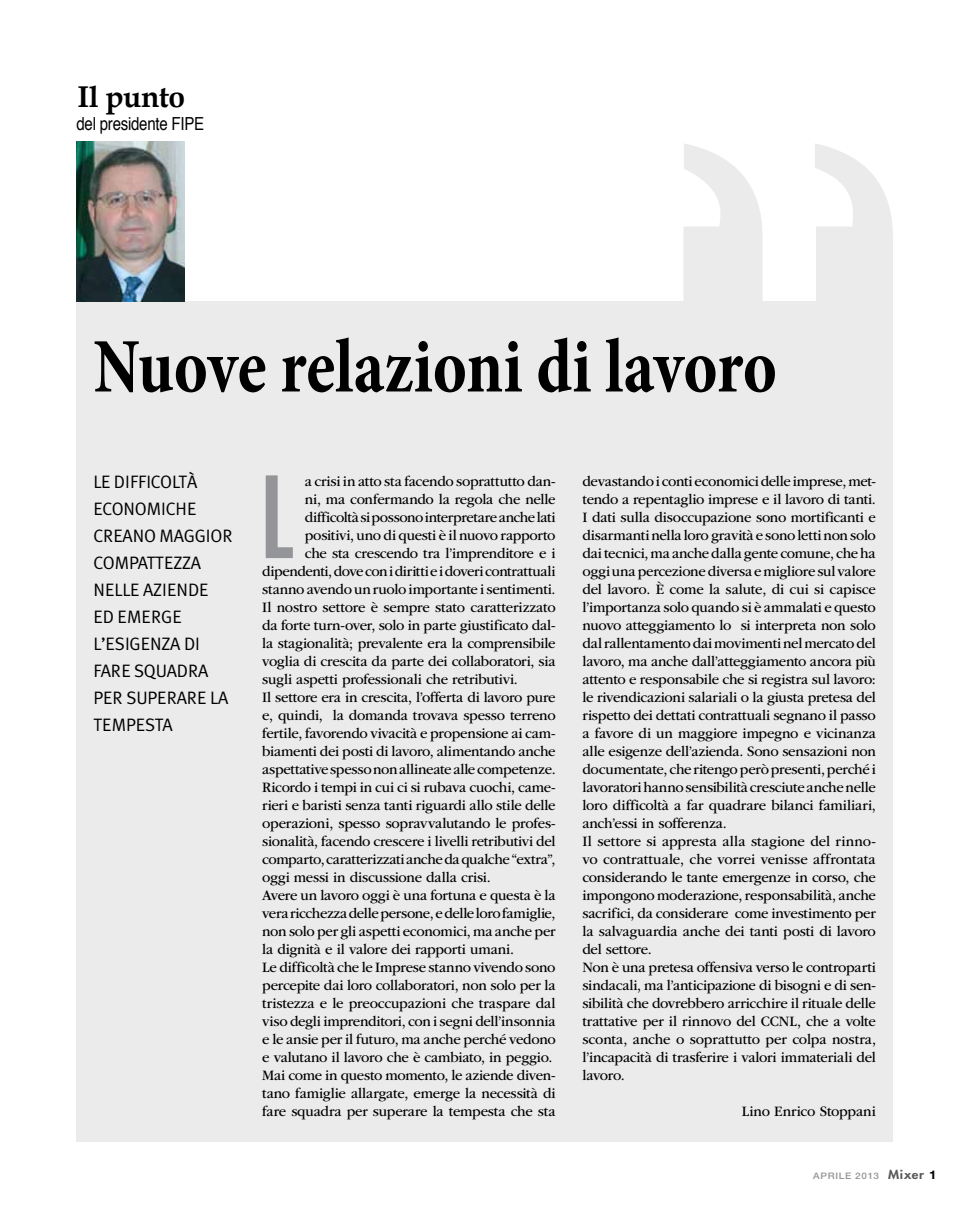
<style>
.page{position:relative;width:978px;height:1212px;background:#fff}
.page>*{position:absolute;margin:0;border:0;box-sizing:border-box;transform-origin:0 0}
.t1{font:900 extra-condensed 116.1px "Helvetica";color:#939598}
.t2{font:700 condensed 78px "Minion Pro";letter-spacing:-.005em;color:#000;scale:.9 1}
.t3{font:700 30px "Book Antiqua";letter-spacing:-.015em;color:#000}
.t4{font:18px/27px "Meta Plus Normal";letter-spacing:-.01em;color:#000}
.t5{font:18px "Helvetica";letter-spacing:-.015em;color:#000;scale:.83 1}
.t6{font:15px/18px "ITC Garamond Std";letter-spacing:-.015em;color:#000}
.t7{font:500 9px "Helvetica Neue";letter-spacing:.07em;color:#939598;scale:1.1 1}
.s1{font-family:"Futura";font-weight:800;font-size:12px;color:#58595b}
.s2{font-weight:700;font-size:12px;color:#000}
</style>
<div class="page">
<div style="left:77px;top:301px;width:816px;height:841px;background:#ebebec"></div>
<img style="left:77px;top:141px;width:108px;height:160px">
<svg style="left:683px;top:144px;width:210px;height:157px"></svg>
<h3 class="t3" style="left:78px;top:79px;width:109px">Il punto</h3>
<p class="t5" style="left:77px;top:110px;width:155px">del presidente fiPE</p>
<h2 class="t2" style="left:94px;top:313px;width:761px">Nuove relazioni di lavoro</h2>
<p class="t4" style="left:94px;top:468px;width:141px">LE DIFFICOLTÀ<br>ECONOMICHE<br>CREANO MAGGIOR<br>COMPATTEZZA<br>NELLE AZIENDE<br>ED EMERGE<br>L’ESIGENZA DI<br>FARE SQUADRA<br>PER SUPERARE LA<br>TEMPESTA</p>
<h1 class="t1" style="left:262px;top:451px;width:33px">L</h1>
<p class="t6" style="left:305px;top:472px;width:252px">a crisi in atto sta facendo soprattutto dan-</p>
<p class="t6" style="left:305px;top:490px;width:252px">ni, ma confermando la regola che nelle</p>
<p class="t6" style="left:305px;top:508px;width:252px">difficoltà si possono interpretare anche lati</p>
<p class="t6" style="left:305px;top:526px;width:252px">positivi, uno di questi è il nuovo rapporto</p>
<p class="t6" style="left:305px;top:544px;width:252px">che sta crescendo tra l’imprenditore e i</p>
<p class="t6" style="left:262px;top:562px;width:295px">dipendenti, dove con i diritti e i doveri contrattuali</p>
<p class="t6" style="left:262px;top:580px;width:295px">stanno avendo un ruolo importante i sentimenti.</p>
<p class="t6" style="left:262px;top:598px;width:295px">Il nostro settore è sempre stato caratterizzato</p>
<p class="t6" style="left:262px;top:616px;width:295px">da forte turn-over, solo in parte giustificato dal-</p>
<p class="t6" style="left:262px;top:634px;width:295px">la stagionalità; prevalente era la comprensibile</p>
<p class="t6" style="left:262px;top:652px;width:295px">voglia di crescita da parte dei collaboratori, sia</p>
<p class="t6" style="left:262px;top:670px;width:257px">sugli aspetti professionali che retributivi.</p>
<p class="t6" style="left:262px;top:688px;width:295px">Il settore era in crescita, l’offerta di lavoro pure</p>
<p class="t6" style="left:262px;top:706px;width:295px">e, quindi, la domanda trovava spesso terreno</p>
<p class="t6" style="left:262px;top:724px;width:295px">fertile, favorendo vivacità e propensione ai cam-</p>
<p class="t6" style="left:262px;top:742px;width:295px">biamenti dei posti di lavoro, alimentando anche</p>
<p class="t6" style="left:262px;top:760px;width:295px">aspettative spesso non allineate alle competenze.</p>
<p class="t6" style="left:262px;top:778px;width:295px">Ricordo i tempi in cui ci si rubava cuochi, came-</p>
<p class="t6" style="left:262px;top:796px;width:295px">rieri e baristi senza tanti riguardi allo stile delle</p>
<p class="t6" style="left:262px;top:814px;width:295px">operazioni, spesso sopravvalutando le profes-</p>
<p class="t6" style="left:262px;top:832px;width:295px">sionalità, facendo crescere i livelli retributivi del</p>
<p class="t6" style="left:262px;top:850px;width:295px">comparto, caratterizzati anche da qualche “extra”,</p>
<p class="t6" style="left:262px;top:868px;width:230px">oggi messi in discussione dalla crisi.</p>
<p class="t6" style="left:262px;top:886px;width:295px">Avere un lavoro oggi è una fortuna e questa è la</p>
<p class="t6" style="left:262px;top:904px;width:295px">vera ricchezza delle persone, e delle loro famiglie,</p>
<p class="t6" style="left:262px;top:922px;width:295px">non solo per gli aspetti economici, ma anche per</p>
<p class="t6" style="left:262px;top:940px;width:253px">la dignità e il valore dei rapporti umani.</p>
<p class="t6" style="left:262px;top:958px;width:295px">Le difficoltà che le Imprese stanno vivendo sono</p>
<p class="t6" style="left:262px;top:976px;width:295px">percepite dai loro collaboratori, non solo per la</p>
<p class="t6" style="left:262px;top:994px;width:295px">tristezza e le preoccupazioni che traspare dal</p>
<p class="t6" style="left:262px;top:1012px;width:295px">viso degli imprenditori, con i segni dell’insonnia</p>
<p class="t6" style="left:262px;top:1030px;width:295px">e le ansie per il futuro, ma anche perché vedono</p>
<p class="t6" style="left:262px;top:1048px;width:292px">e valutano il lavoro che è cambiato, in peggio.</p>
<p class="t6" style="left:262px;top:1066px;width:295px">Mai come in questo momento, le aziende diven-</p>
<p class="t6" style="left:262px;top:1084px;width:295px">tano famiglie allargate, emerge la necessità di</p>
<p class="t6" style="left:262px;top:1102px;width:295px">fare squadra per superare la tempesta che sta</p>
<p class="t6" style="left:582px;top:472px;width:295px">devastando i conti economici delle imprese, met&shy;tendo a repentaglio imprese e il lavoro di tanti.<br>I dati sulla disoccupazione sono mortificanti e disarmanti nella loro gravità e sono letti non solo dai tecnici, ma anche dalla gente comune, che ha oggi una percezione diversa e migliore sul valore del lavoro. è come la salute, di cui si capisce l’importanza solo quando si è ammalati e questo nuovo atteggiamento lo si interpreta non solo dal rallentamento dai movimenti nel mercato del lavoro, ma anche dall’atteggiamento ancora più attento e responsabile che si registra sul lavoro: le rivendicazioni salariali o la giusta pretesa del rispetto dei dettati contrattuali segnano il passo a favore di un maggiore impegno e vicinanza alle esigenze dell’azienda. Sono sensazioni non documentate, che ritengo però presenti, perché i lavoratori hanno sensibilità cresciute anche nelle loro difficoltà a far quadrare bilanci familiari, anch’essi in sofferenza.<br>Il settore si appresta alla stagione del rinno&shy;vo contrattuale, che vorrei venisse affrontata considerando le tante emergenze in corso, che impongono moderazione, responsabilità, anche sacrifici, da considerare come investimento per la salvaguardia anche dei tanti posti di lavoro del settore.<br>Non è una pretesa offensiva verso le controparti sindacali, ma l’anticipazione di bisogni e di sen&shy;sibilità che dovrebbero arricchire il rituale delle trattative per il rinnovo del CCNL, che a volte sconta, anche o soprattutto per colpa nostra, l’incapacità di trasferire i valori immateriali del lavoro.</p>
<p class="t6" style="left:742px;top:1102px;width:135px">Lino Enrico Stoppani</p>
<p class="t7" style="left:813px;top:1170px;width:114px">APRILE 2013 <span class="s1">mixer</span> <span class="s2">1</span></p>
</div>
